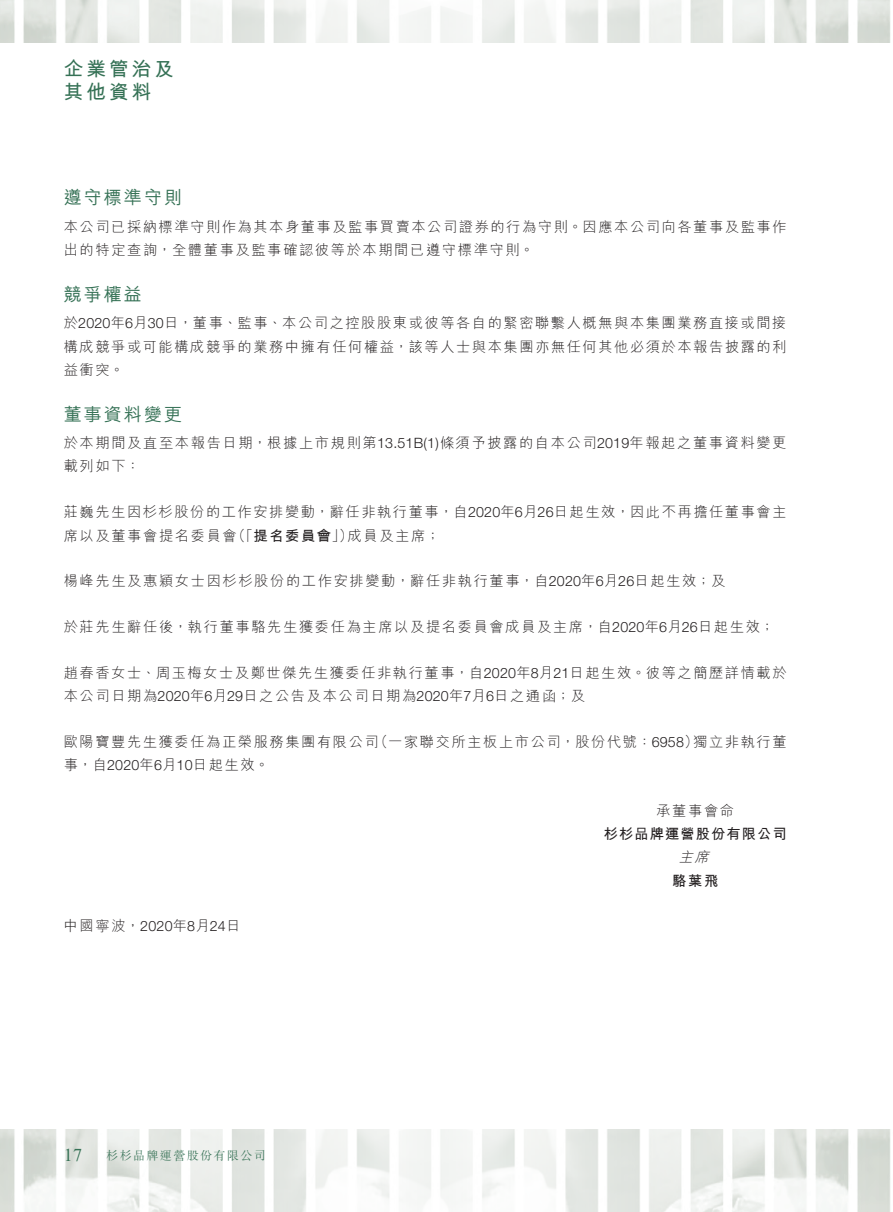
<style>
.page{position:relative;width:893px;height:1212px;background:#fff}
.page>*{position:absolute;margin:0;border:0;box-sizing:border-box;transform-origin:0 0}
.t1{font:700 19.5px/22.5px "M Hei HK";letter-spacing:.165em;color:#357155}
._03_H1{font:500 18px "M Hei HK";letter-spacing:.115em;color:#357155}
.t2{font:18px "Times New Roman";color:#357155}
._11_P0{font:300 14.25px/23.2px "M Hei HK";letter-spacing:.11em;color:#231f20}
._11_P0-2{font:700 14.25px/23.2px "M Hei HK";letter-spacing:.075em;color:#231f20;text-align:center}
.t3{font:300 12px "M Sung HK";letter-spacing:.115em;color:#357155}
.s1{font-family:"Helvetica Neue LT Std"}
.s2{font-weight:300}
.s3{font-weight:300;font-style:italic}
</style>
<div class="page">
<img style="left:0;top:1129px;width:891px;height:83px">
<img style="left:0;top:0;width:891px;height:43px">
<h1 class="t1" style="left:64px;top:56px;width:112px">企業管治及其他資料</h1>
<p class="_03_H1" style="left:64px;top:185px;width:120px">遵守標準守則</p>
<p class="_11_P0" style="left:64px;top:215px;width:724px">本公司已採納標準守則作為其本身董事及監事買賣本公司證券的行為守則。因應本公司向各董事及監事作出的特定查詢，全體董事及監事確認彼等於本期間已遵守標準守則。</p>
<p class="_03_H1" style="left:64px;top:281px;width:80px">競爭權益</p>
<p class="_11_P0" style="left:64px;top:311px;width:724px;text-align:justify">於<span class="s1">2020</span>年月<span class="s1">6 30</span>日，董事、監事、本公司之控股股東或彼等各自的緊密聯繫人概無與本集團業務直接或間接構成競爭或可能構成競爭的業務中擁有任何權益，該等人士與本集團亦無任何其他必須於本報告披露的利益衝突。</p>
<p class="_03_H1" style="left:64px;top:401px;width:120px">董事資料變更</p>
<p class="_11_P0" style="left:64px;top:431px;width:724px">於本期間及直至本報告日期，根據上市規則第<span class="s1">13.51B )1(</span> 條須予披露的自本公司<span class="s1">2019</span>年報起之董事資料變更載列如下：</p>
<p class="_11_P0" style="left:348px;top:500px;width:440px;text-indent:-284px">莊巍先生因杉杉股份的工作安排變動，辭任非執行董事，自<span class="s1">2020</span>年月<span class="s1">6 26</span>日起生效，因此不再擔任董事會主成員及主席;</p>
<p class="_11_P0-2" style="left:232px;top:522px;width:123px"><span class="s2">（「</span>提名委員會<span class="s2">」）</span></p>
<p class="_11_P0" style="left:64px;top:523px;width:174px">席以及董事會提名委員會</p>
<p class="_11_P0" style="left:64px;top:569px;width:663px">楊峰先生及惠穎女士因杉杉股份的工作安排變動，辭任非執行董事，自<span class="s1">2020</span>年月<span class="s1">6 26</span>日起生效；及</p>
<p class="_11_P0" style="left:64px;top:615px;width:712px">於莊先生辭任後，執行董事駱先生獲委任為主席以及提名委員會成員及主席，自<span class="s1">2020</span>年月<span class="s1">6 26</span>日起生效;</p>
<p class="_11_P0" style="left:64px;top:661px;width:724px">趙春香女士、周玉梅女士及鄭世傑先生獲委任非執行董事，自<span class="s1">2020</span>年月<span class="s1">8 21</span>日起生效。彼等之簡歷詳情載於本公司日期為<span class="s1">2020</span>年月<span class="s1">6 29</span>日之公告及本公司日期為<span class="s1">2020</span>年月<span class="s1">7 6</span>日之通函；及</p>
<p class="_11_P0" style="left:693px;top:730px;width:95px">獨立非執行董</p>
<p class="_11_P0" style="left:374px;top:730px;width:326px">（一家聯交所主板上市公司，股份代號：<span class="s1">6958</span>）</p>
<p class="_11_P0" style="left:64px;top:730px;width:317px">歐陽寶豐先生獲委任為正榮服務集團有限公司事，自<span class="s1">2020</span>年月<span class="s1">6 10</span>日起生效。</p>
<p class="_11_P0" style="left:64px;top:914px;width:178px">中國寧波，<span class="s1">2020</span>年月<span class="s1">8 24</span>日</p>
<p class="t2" style="left:64px;top:1142px;width:20px">17</p>
<p class="t3" style="left:106px;top:1147px;width:161px">杉杉品牌運營股份有限公司</p>
<p class="_11_P0-2" style="left:604px;top:798px;width:184px"><span class="s2">承董事會命<br></span>杉杉品牌運營股份有限公司<span class="s3">主席<br></span>駱葉飛</p>
</div>
